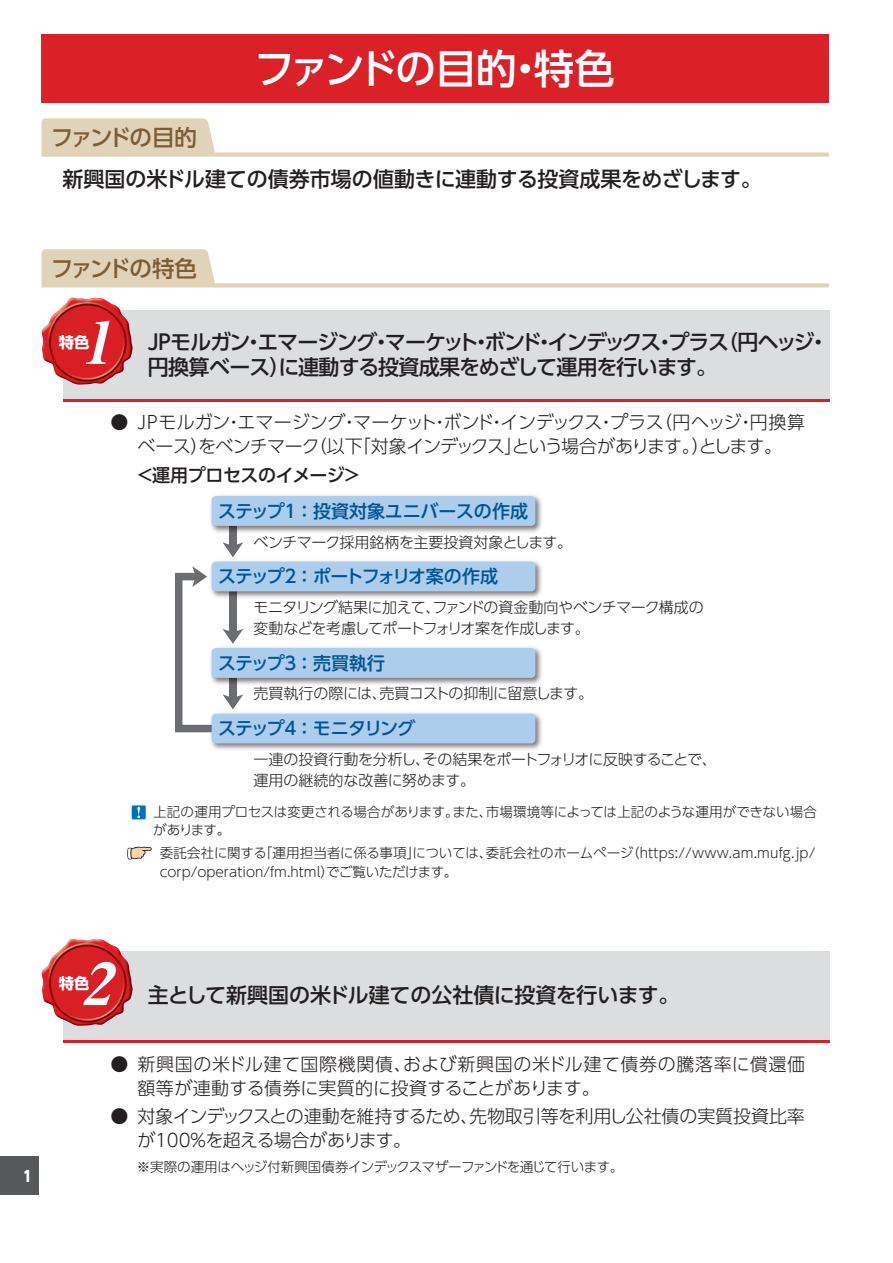
<style>
.page{position:relative;width:893px;height:1263px;background:#fff}
.page>*{position:absolute;margin:0;border:0;box-sizing:border-box;transform-origin:0 0}
.t1{font:italic 58.5px "Midashi Min Pr 5 MA31";color:#fff;scale:1.04 1}
.t2{font:500 40.5px "UD Shin Go Pro";letter-spacing:-.06em;color:#fff}
.t3{font:500 22.5px "UD Shin Go Pro";letter-spacing:-.095em;color:#7e5d36}
.t4{font:500 21px/25.5px "UD Shin Go Pro";letter-spacing:-.06em;color:#231f20}
.t5{font:500 21px "UD Shin Go Pro";letter-spacing:-.005em;color:#231f20}
.t6{font:500 21px "UD Shin Go Pro";letter-spacing:-.01em;color:#231f20}
.t7{font:300 18px/24px "UD Shin Go Pro";letter-spacing:-.035em;color:#231f20;text-align:center}
.t8{font:300 18px/24px "UD Shin Go Pro";letter-spacing:.025em;color:#231f20}
.t9{font:300 18px/24px "UD Shin Go Pro";letter-spacing:-.01em;color:#231f20}
.t10{font:500 18px "UD Shin Go Pro";letter-spacing:-.105em;color:#005495}
.t11{font:500 18px "UD Shin Go Pro";letter-spacing:-.01em;color:#005495}
.t12{font:500 18px "UD Shin Go Pro";letter-spacing:-.025em;color:#231f20}
.t13{font:500 18px "UD Shin Go Pro";letter-spacing:-.045em;color:#005495}
.t14{font:700 15.3px "UD Shin Go Pro";color:#fff}
.t15{font:300 15px/21px "UD Shin Go Pro";letter-spacing:-.03em;color:#231f20}
.t16{font:800 15px "UD Shin Go Pro";color:#fff;scale:.9 1}
.t17{font:300 13.5px/18px "UD Shin Go Pro";color:#231f20}
.t18{font:300 13.5px "UD Shin Go Pro";letter-spacing:-.03em;color:#231f20}
</style>
<div class="page">
<div style="left:0;top:1157px;width:38px;height:38px;background:#57585a"></div>
<div style="left:41px;top:35px;width:788px;height:68px;background:#da2128"></div>
<svg style="left:41px;top:118px;width:788px;height:39px"></svg>
<svg style="left:41px;top:249px;width:788px;height:38px"></svg>
<div style="left:63px;top:310px;width:766px;height:92px;background:#dcdddf"></div>
<hr style="left:63px;top:399px;width:766px;height:3px;background:#da2128">
<img style="left:41px;top:298px;width:92px;height:87px">
<div style="left:229px;top:526px;width:8px;height:21px;background:#6c6d70"></div>
<svg style="left:223px;top:542px;width:20px;height:15px"></svg>
<svg style="left:175px;top:566px;width:68px;height:166px"></svg>
<img style="left:210px;top:495px;width:332px;height:38px">
<div style="left:212px;top:496px;width:323px;height:30px;background:#accdeb;border-radius:4px"></div>
<img style="left:207px;top:561px;width:335px;height:40px">
<div style="left:212px;top:562px;width:323px;height:29px;background:#accdeb;border-radius:4px"></div>
<img style="left:207px;top:644px;width:335px;height:43px">
<div style="left:212px;top:648px;width:323px;height:30px;background:#accdeb;border-radius:4px"></div>
<img style="left:207px;top:709px;width:335px;height:41px">
<div style="left:212px;top:714px;width:323px;height:29px;background:#accdeb;border-radius:4px"></div>
<div style="left:132px;top:805px;width:14px;height:14px;background:#0072bc"></div>
<svg style="left:137px;top:807px;width:3px;height:11px"></svg>
<svg style="left:127px;top:846px;width:25px;height:14px"></svg>
<div style="left:63px;top:951px;width:766px;height:92px;background:#dcdddf"></div>
<hr style="left:63px;top:1040px;width:766px;height:3px;background:#da2128">
<img style="left:41px;top:939px;width:92px;height:87px">
<h2 class="t2" style="left:254px;top:36px;width:362px">ファンドの目的・特色</h2>
<h3 class="t3" style="left:51px;top:119px;width:147px">ファンドの目的</h3>
<h3 class="t5" style="left:62px;top:162px;width:701px">新興国の米ドル建ての債券市場の値動きに連動する投資成果をめざします。</h3>
<h3 class="t3" style="left:51px;top:250px;width:148px">ファンドの特色</h3>
<h1 class="t1" style="left:80px;top:297px;width:49px">1</h1>
<h3 class="t4" style="left:143px;top:328px;width:687px">ＪＰモルガン・エマージング・マーケット・ボンド・インデックス・プラス（円ヘッジ・円換算ベース）に連動する投資成果をめざして運用を行います。</h3>
<h3 class="t7" style="left:110px;top:410px;width:696px">● ＪＰモルガン・エマージング・マーケット・ボンド・インデックス・プラス（円ヘッジ・円換算ベース）をベンチマーク（以下「対象インデックス」という場合があります。）とします。</h3>
<h3 class="t12" style="left:136px;top:460px;width:227px">＜運用プロセスのイメージ＞</h3>
<h3 class="t11" style="left:218px;top:496px;width:312px">ステップ１ ：投資対象ユニバースの作成</h3>
<p class="t14" style="left:59px;top:329px;width:32px">特色</p>
<p class="t15" style="left:254px;top:531px;width:320px">ベンチマーク採用銘柄を主要投資対象とします。</p>
<h3 class="t10" style="left:218px;top:562px;width:281px">ステップ２ ：ポートフォリオ案の作成</h3>
<p class="t15" style="left:253px;top:596px;width:452px">モニタリング結果に加えて、ファンドの資金動向やベンチマーク構成の変動などを考慮してポートフォリオ案を作成します。</p>
<h3 class="t13" style="left:218px;top:648px;width:169px">ステップ３ ：売買執行</h3>
<p class="t15" style="left:254px;top:682px;width:341px">売買執行の際には、売買コストの抑制に留意します。</p>
<h3 class="t10" style="left:218px;top:714px;width:199px">ステップ４ ：モニタリング</h3>
<p class="t15" style="left:254px;top:748px;width:465px">一連の投資行動を分析し、その結果をポートフォリオに反映することで、運用の継続的な改善に努めます。</p>
<p class="t17" style="left:153px;top:803px;width:665px">上記の運用プロセスは変更される場合があります。また、市場環境等によっては上記のような運用ができない場合があります。</p>
<p class="t17" style="left:160px;top:842px;width:657px;line-height:19.5px">委託会社に関する「運用担当者に係る事項」については、委託会社のホームページ（https://www.am.mufg.jp/ corp/operation/fm.html）でご覧いただけます。</p>
<p class="t16" style="left:23px;top:1163px;width:11px">1</p>
<h1 class="t1" style="left:80px;top:938px;width:49px">2</h1>
<p class="t14" style="left:59px;top:970px;width:32px">特色</p>
<h3 class="t6" style="left:148px;top:978px;width:533px">主として新興国の米ドル建ての公社債に投資を行います。</h3>
<h3 class="t8" style="left:137px;top:1051px;width:669px;text-indent:-27px">● 新興国の米ドル建て国際機関債、および新興国の米ドル建て債券の騰落率に償還価額等が連動する債券に実質的に投資することがあります。</h3>
<h3 class="t9" style="left:137px;top:1104px;width:669px;text-indent:-27px">● 対象インデックスとの連動を維持するため、先物取引等を利用し公社債の実質投資比率が100％を超える場合があります。</h3>
<p class="t18" style="left:137px;top:1155px;width:488px">※実際の運用はヘッジ付新興国債券インデックスマザーファンドを通じて行います。</p>
</div>
